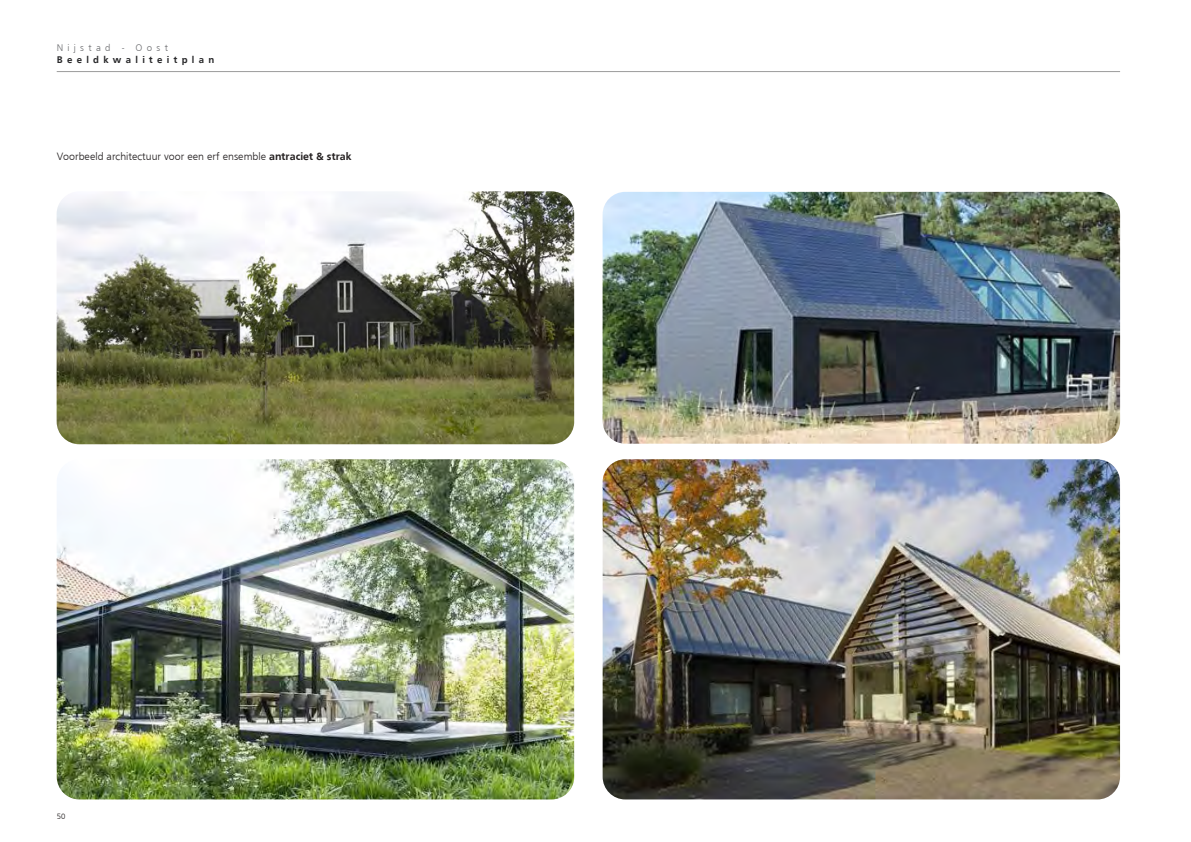
<style>
.page{position:relative;width:1191px;height:842px;background:#fff}
.page>*{position:absolute;margin:0;border:0;box-sizing:border-box;transform-origin:0 0}
.Onderkop_2{font:300 11px "Atelier Dutch";color:#231f20}
.t1{font:700 10px "Atelier Dutch";letter-spacing:.43em;color:#28282a}
.t2{font:300 10px "Atelier Dutch";letter-spacing:.43em;color:#6c6d70}
.t3{font:300 8px "Atelier Dutch";color:#231f20}
.s1{font-weight:700}
</style>
<div class="page">
<hr style="left:57px;top:71px;width:1063px;height:1px;background:#000">
<img style="left:602px;top:459px;width:518px;height:340px">
<img style="left:57px;top:191px;width:517px;height:253px">
<img style="left:602px;top:192px;width:518px;height:252px">
<img style="left:57px;top:459px;width:517px;height:340px">
<p class="t2" style="left:57px;top:43px;width:113px">Nijstad - Oost</p>
<p class="t1" style="left:57px;top:54px;width:159px">Beeldkwaliteitplan</p>
<p class="Onderkop_2" style="left:57px;top:151px;width:296px">Voorbeeld architectuur voor een erf ensemble <span class="s1">antraciet &amp; strak</span></p>
<p class="t3" style="left:57px;top:811px;width:10px">50</p>
</div>
